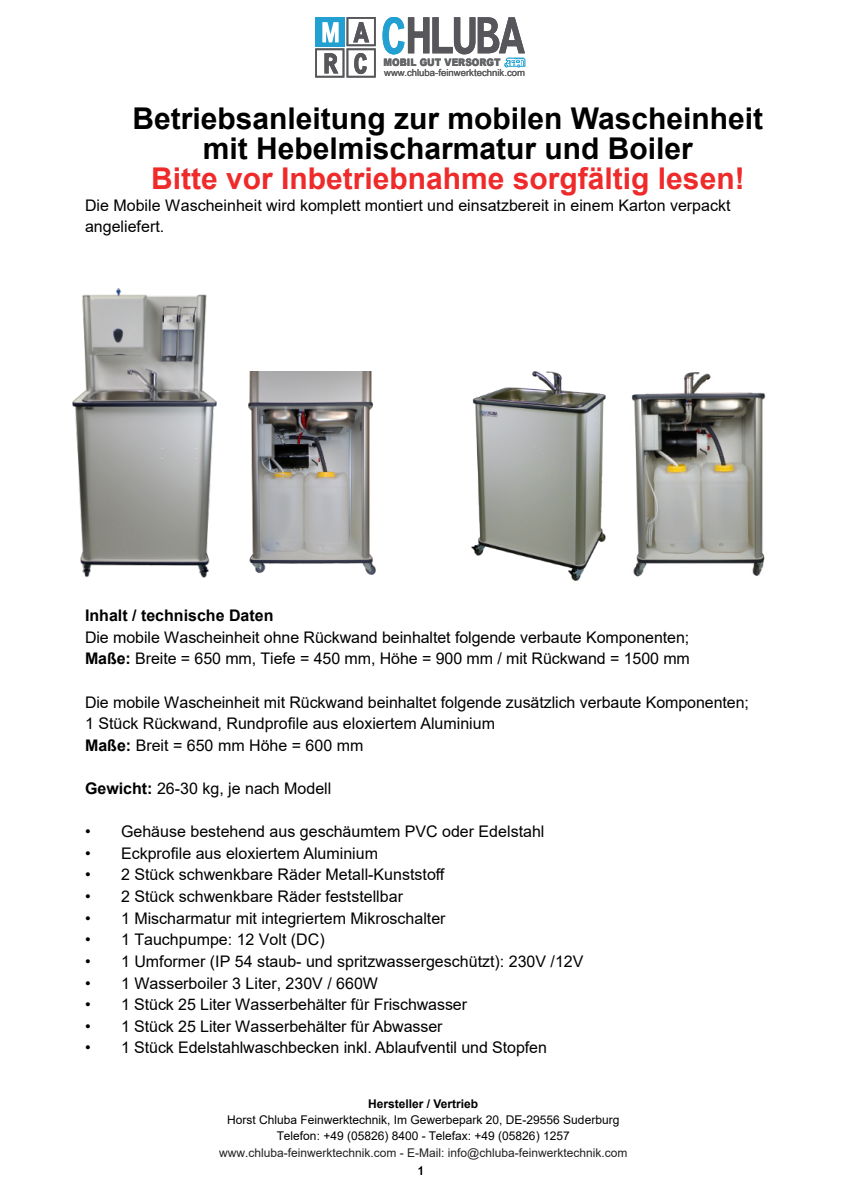
<style>
.page{position:relative;width:842px;height:1191px;background:#fff}
.page>*{position:absolute;margin:0;border:0;box-sizing:border-box;transform-origin:0 0}
.t1{font:700 30px/30px "Arial";color:#000;text-align:center}
.t2{font:700 30px "Arial";color:#ee2b2a}
.t3{font:16px/21.6px "Arial";color:#000}
.t4{font:700 16px "Arial";color:#000}
.t5{font:12px/16.2px "Arial";color:#000;text-align:center}
.t6{font:12px "Arial";color:#231f20}
.t7{font:700 12px "Arial";color:#000}
.t8{font:900 10.4px "Arial";color:#636567;scale:.88 1}
.t9{font:9.8px "Arial Narrow";color:#595759;scale:1.2 1}
.s1{font-weight:700}
</style>
<div class="page">
<svg style="left:316px;top:17px;width:210px;height:61px"></svg>
<img style="left:631px;top:372px;width:135px;height:205px">
<img style="left:73px;top:288px;width:143px;height:289px">
<img style="left:248px;top:372px;width:128px;height:203px">
<img style="left:471px;top:371px;width:134px;height:209px">
<p class="t8" style="left:384px;top:58px;width:134px">MOBIL GUT VERSORGT</p>
<p class="t9" style="left:384px;top:69px;width:119px">www.chluba-feinwerktechnik.com</p>
<h1 class="t1" style="left:133px;top:106px;width:632px">Betriebsanleitung zur mobilen Wascheinheit mit Hebelmischarmatur und Boiler</h1>
<h1 class="t2" style="left:151px;top:167px;width:595px">Bitte vor Inbetriebnahme sorgfältig lesen!</h1>
<p class="t3" style="left:85px;top:196px;width:647px">Die Mobile Wascheinheit wird komplett montiert und einsatzbereit in einem Karton verpackt angeliefert.</p>
<p class="t4" style="left:85px;top:609px;width:190px">Inhalt / technische Daten</p>
<p class="t3" style="left:85px;top:628px;width:606px">Die mobile Wascheinheit ohne Rückwand beinhaltet folgende verbaute Komponenten;<br><span class="s1">Maße:</span> Breite = 650 mm, Tiefe = 450 mm, Höhe = 900 mm / mit Rückwand = 1500 mm</p>
<p class="t3" style="left:85px;top:692px;width:665px">Die mobile Wascheinheit mit Rückwand beinhaltet folgende zusätzlich verbaute Komponenten;<br>1 Stück Rückwand, Rundprofile aus eloxiertem Aluminium<br><span class="s1">Maße:</span> Breit = 650 mm Höhe = 600 mm</p>
<p class="t3" style="left:85px;top:779px;width:248px"><span class="s1">Gewicht:</span> 26-30 kg, je nach Modell</p>
<p class="t3" style="left:85px;top:822px;width:461px">• Gehäuse bestehend aus geschäumtem PVC oder Edelstahl</p>
<p class="t3" style="left:85px;top:844px;width:295px">• Eckprofile aus eloxiertem Aluminium</p>
<p class="t3" style="left:85px;top:865px;width:361px">• 2 Stück schwenkbare Räder Metall-Kunststoff</p>
<p class="t3" style="left:85px;top:887px;width:319px">• 2 Stück schwenkbare Räder feststellbar</p>
<p class="t3" style="left:85px;top:908px;width:362px">• 1 Mischarmatur mit integriertem Mikroschalter</p>
<p class="t3" style="left:85px;top:930px;width:241px">• 1 Tauchpumpe: 12 Volt (DC)</p>
<p class="t3" style="left:85px;top:952px;width:500px">• 1 Umformer (IP 54 staub- und spritzwassergeschützt): 230V /12V</p>
<p class="t3" style="left:85px;top:973px;width:295px">• 1 Wasserboiler 3 Liter, 230V / 660W</p>
<p class="t3" style="left:85px;top:995px;width:384px">• 1 Stück 25 Liter Wasserbehälter für Frischwasser</p>
<p class="t3" style="left:85px;top:1016px;width:359px">• 1 Stück 25 Liter Wasserbehälter für Abwasser</p>
<p class="t3" style="left:85px;top:1038px;width:463px">• 1 Stück Edelstahlwaschbecken inkl. Ablaufventil und Stopfen</p>
<p class="t7" style="left:368px;top:1099px;width:112px">Hersteller / Vertrieb</p>
<p class="t5" style="left:227px;top:1113px;width:394px">Horst Chluba Feinwerktechnik, Im Gewerbepark 20, DE-29556 Suderburg<br>Telefon: +49 (05826) 8400 - Telefax: +49 (05826) 1257</p>
<p class="t6" style="left:219px;top:1147px;width:410px">www.chluba-feinwerktechnik.com - E-Mail: info@chluba-feinwerktechnik.com</p>
<p class="t5" style="left:418px;top:1163px;width:8px">1</p>
</div>
